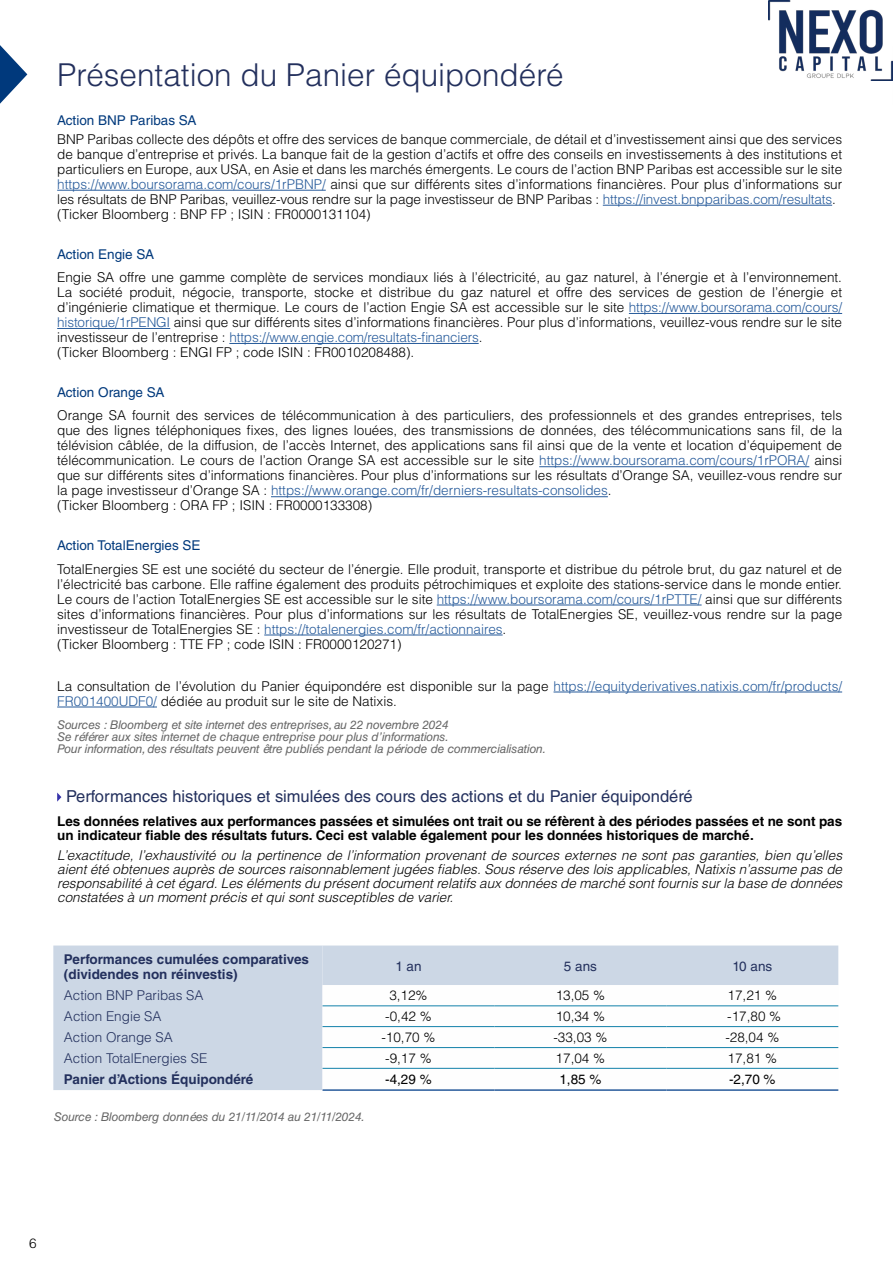
<style>
.page{position:relative;width:893px;height:1265px;background:#fff}
.page>*{position:absolute;margin:0;border:0;box-sizing:border-box;transform-origin:0 0}
.t1{font:300 31.5px "Helvetica LT Std";color:#23305d}
.t2{font:16.5px "Helvetica LT Std";color:#23305d}
.t3{font:300 13.5px/15px "Helvetica LT Std";color:#000}
.t4{font:italic 300 13.5px/14.2px "Helvetica LT Std";color:#000;text-align:justify}
.t5{font:700 13.5px/14.2px "Helvetica LT Std";color:#000}
.t6{font:700 13.5px/15px "Helvetica LT Std";color:#23305d}
.t7{font:13.5px "Helvetica LT Std";color:#00397c}
.t8{font:300 13.5px "Helvetica LT Std";color:#23305d}
.t9{font:13.5px "Helvetica LT Std";color:#000}
.t10{font:13.5px "Helvetica LT Std";color:#23305d}
.t11{font:italic 12px/11.7px "Helvetica LT Std";letter-spacing:-.01em;color:#666}
.s1{color:#275b9b}
</style>
<div class="page">
<svg style="left:892px;top:60px;width:1px;height:21px"></svg>
<svg style="left:0;top:45px;width:27px;height:59px"></svg>
<hr style="left:57px;top:190px;width:269px;height:1px;background:#275b9b">
<hr style="left:603px;top:205px;width:229px;height:1px;background:#275b9b">
<hr style="left:629px;top:313px;width:213px;height:1px;background:#275b9b">
<hr style="left:57px;top:328px;width:113px;height:1px;background:#275b9b">
<hr style="left:229px;top:343px;width:250px;height:1px;background:#275b9b">
<hr style="left:539px;top:466px;width:270px;height:1px;background:#275b9b">
<hr style="left:271px;top:496px;width:337px;height:1px;background:#275b9b">
<hr style="left:437px;top:605px;width:265px;height:1px;background:#275b9b">
<hr style="left:264px;top:635px;width:239px;height:1px;background:#275b9b">
<hr style="left:553px;top:692px;width:289px;height:1px;background:#275b9b">
<hr style="left:57px;top:707px;width:100px;height:1px;background:#275b9b">
<svg style="left:57px;top:793px;width:4px;height:9px"></svg>
<div style="left:53px;top:946px;width:785px;height:144px;background:#ccd7e5"></div>
<svg style="left:322px;top:985px;width:516px;height:104px"></svg>
<hr style="left:322px;top:1005px;width:172px;height:1px;background:#1381aa">
<hr style="left:322px;top:1026px;width:172px;height:1px;background:#1381aa">
<hr style="left:322px;top:1089px;width:172px;height:2px;background:#275b9b">
<hr style="left:494px;top:1089px;width:172px;height:2px;background:#275b9b">
<hr style="left:666px;top:1089px;width:172px;height:2px;background:#275b9b">
<hr style="left:322px;top:1047px;width:172px;height:1px;background:#1281a9">
<hr style="left:322px;top:1068px;width:172px;height:1px;background:#1281a9">
<hr style="left:494px;top:1005px;width:172px;height:1px;background:#1281a9">
<hr style="left:494px;top:1026px;width:172px;height:1px;background:#1281a9">
<hr style="left:494px;top:1047px;width:172px;height:1px;background:#1281a9">
<hr style="left:494px;top:1068px;width:172px;height:1px;background:#1281a9">
<hr style="left:666px;top:1005px;width:172px;height:1px;background:#1281a9">
<hr style="left:666px;top:1026px;width:172px;height:1px;background:#1281a9">
<hr style="left:666px;top:1047px;width:172px;height:1px;background:#1281a9">
<hr style="left:666px;top:1068px;width:172px;height:1px;background:#1281a9">
<img style="left:769px;top:1px;width:123px;height:79px">
<h1 class="t1" style="left:57px;top:56px;width:508px">Présentation du Panier équipondéré</h1>
<p class="t7" style="left:57px;top:112px;width:141px">Action BNP Paribas SA</p>
<p class="t3" style="left:57px;top:131px;width:786px">BNP Paribas collecte des dépôts et offre des services de banque commerciale, de détail et d’investissement ainsi que des services de banque d’entreprise et privés. La banque fait de la gestion d’actifs et offre des conseils en investissements à des institutions et particuliers en Europe, aux USA, en Asie et dans les marchés émergents. Le cours de l’action BNP Paribas est accessible sur le site <span class="s1">https://www.boursorama.com/cours/1rPBNP/</span> ainsi que sur différents sites d’informations financières. Pour plus d’informations sur les résultats de BNP Paribas, veuillez-vous rendre sur la page investisseur de BNP Paribas : <span class="s1">https://invest.bnpparibas.com/resultats</span>. (Ticker Bloomberg : BNP FP ; ISIN : FR0000131104)</p>
<p class="t7" style="left:57px;top:246px;width:98px">Action Engie SA</p>
<p class="t3" style="left:57px;top:270px;width:786px">Engie SA offre une gamme complète de services mondiaux liés à l’électricité, au gaz naturel, à l’énergie et à l’environnement.<br>La société produit, négocie, transporte, stocke et distribue du gaz naturel et offre des services de gestion de l’énergie et d’ingénierie climatique et thermique. Le cours de l’action Engie SA est accessible sur le site <span class="s1">https://www.boursorama.com/cours/ historique/1rPENGI</span> ainsi que sur différents sites d’informations financières. Pour plus d’informations, veuillez-vous rendre sur le site investisseur de l’entreprise : <span class="s1">https://www.engie.com/resultats-financiers</span>.<br>(Ticker Bloomberg : ENGI FP ; code ISIN : FR0010208488).</p>
<p class="t7" style="left:57px;top:384px;width:109px">Action Orange SA</p>
<p class="t3" style="left:57px;top:408px;width:786px">Orange SA fournit des services de télécommunication à des particuliers, des professionnels et des grandes entreprises, tels que des lignes téléphoniques fixes, des lignes louées, des transmissions de données, des télécommunications sans fil, de la télévision câblée, de la diffusion, de l’accès Internet, des applications sans fil ainsi que de la vente et location d’équipement de télécommunication. Le cours de l’action Orange SA est accessible sur le site <span class="s1">https://www.boursorama.com/cours/1rPORA/</span> ainsi que sur différents sites d’informations financières. Pour plus d’informations sur les résultats d’Orange SA, veuillez-vous rendre sur la page investisseur d’Orange SA : <span class="s1">https://www.orange.com/fr/derniers-resultats-consolides</span>.<br>(Ticker Bloomberg : ORA FP ; ISIN : FR0000133308)</p>
<p class="t7" style="left:57px;top:538px;width:145px">Action TotalEnergies SE</p>
<p class="t3" style="left:57px;top:561px;width:786px">TotalEnergies SE est une société du secteur de l’énergie. Elle produit, transporte et distribue du pétrole brut, du gaz naturel et de l’électricité bas carbone. Elle raffine également des produits pétrochimiques et exploite des stations-service dans le monde entier.<br>Le cours de l’action TotalEnergies SE est accessible sur le site <span class="s1">https://www.boursorama.com/cours/1rPTTE/</span> ainsi que sur différents sites d’informations financières. Pour plus d’informations sur les résultats de TotalEnergies SE, veuillez-vous rendre sur la page investisseur de TotalEnergies SE : <span class="s1">https://totalenergies.com/fr/actionnaires</span>.<br>(Ticker Bloomberg : TTE FP ; code ISIN : FR0000120271)</p>
<p class="t3" style="left:57px;top:678px;width:786px">La consultation de l’évolution du Panier équipondére est disponible sur la page <span class="s1">https://equityderivatives.natixis.com/fr/products/<br>FR001400UDF0/</span> dédiée au produit sur le site de Natixis.</p>
<p class="t11" style="left:57px;top:719px;width:490px">Sources : Bloomberg et site internet des entreprises, au 22 novembre 2024<br>Se référer aux sites internet de chaque entreprise pour plus d’informations.<br>Pour information, des résultats peuvent être publiés pendant la période de commercialisation.</p>
<p class="t2" style="left:66px;top:786px;width:628px">Performances historiques et simulées des cours des actions et du Panier équipondéré</p>
<p class="t5" style="left:57px;top:814px;width:787px">Les données relatives aux performances passées et simulées ont trait ou se réfèrent à des périodes passées et ne sont pas un indicateur fiable des résultats futurs. Ceci est valable également pour les données historiques de marché.</p>
<p class="t4" style="left:57px;top:848px;width:787px">L’exactitude, l’exhaustivité ou la pertinence de l’information provenant de sources externes ne sont pas garanties, bien qu’elles aient été obtenues auprès de sources raisonnablement jugées fiables. Sous réserve des lois applicables, Natixis n’assume pas de responsabilité à cet égard. Les éléments du présent document relatifs aux données de marché sont fournis sur la base de données constatées à un moment précis et qui sont susceptibles de varier.</p>
<p class="t6" style="left:64px;top:951px;width:247px">Performances cumulées comparatives (dividendes non réinvestis)</p>
<p class="t10" style="left:395px;top:959px;width:28px">1 an</p>
<p class="t10" style="left:564px;top:959px;width:35px">5 ans</p>
<p class="t10" style="left:732px;top:959px;width:41px">10 ans</p>
<p class="t8" style="left:64px;top:987px;width:141px">Action BNP Paribas SA</p>
<p class="t3" style="left:389px;top:988px;width:40px">3,12%</p>
<p class="t3" style="left:556px;top:988px;width:51px">13,05 %</p>
<p class="t3" style="left:728px;top:988px;width:51px">17,21 %</p>
<p class="t8" style="left:64px;top:1008px;width:99px">Action Engie SA</p>
<p class="t3" style="left:385px;top:1009px;width:48px">-0,42 %</p>
<p class="t3" style="left:556px;top:1009px;width:51px">10,34 %</p>
<p class="t3" style="left:727px;top:1009px;width:56px">-17,80 %</p>
<p class="t8" style="left:64px;top:1029px;width:110px">Action Orange SA</p>
<p class="t3" style="left:381px;top:1029px;width:56px">-10,70 %</p>
<p class="t3" style="left:553px;top:1029px;width:56px">-33,03 %</p>
<p class="t3" style="left:725px;top:1029px;width:56px">-28,04 %</p>
<p class="t8" style="left:64px;top:1050px;width:145px">Action TotalEnergies SE</p>
<p class="t3" style="left:385px;top:1050px;width:48px">-9,17 %</p>
<p class="t3" style="left:556px;top:1050px;width:51px">17,04 %</p>
<p class="t3" style="left:728px;top:1050px;width:51px">17,81 %</p>
<p class="t6" style="left:64px;top:1072px;width:191px">Panier d’Actions Équipondéré</p>
<p class="t9" style="left:385px;top:1071px;width:48px">-4,29 %</p>
<p class="t9" style="left:559px;top:1071px;width:44px">1,85 %</p>
<p class="t9" style="left:729px;top:1071px;width:48px">-2,70 %</p>
<p class="t11" style="left:54px;top:1111px;width:312px">Source : Bloomberg données du 21/11/2014 au 21/11/2024.</p>
<p class="t3" style="left:29px;top:1236px;width:9px">6</p>
</div>
